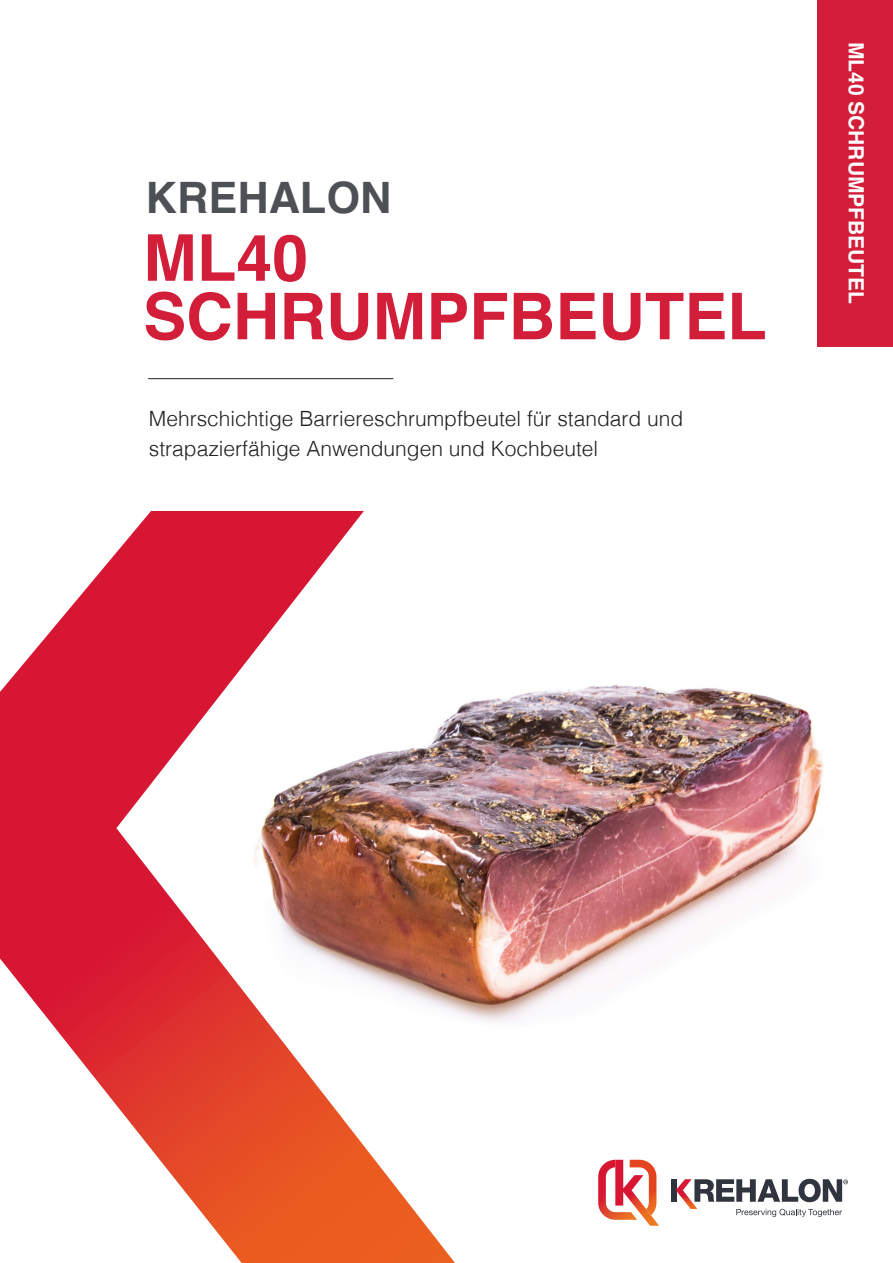
<style>
.page{position:relative;width:893px;height:1263px;background:#fff}
.page>*{position:absolute;margin:0;border:0;box-sizing:border-box;transform-origin:0 0}
.t1{font:700 64.5px/58.5px "Helvetica";color:#d31e39}
.t2{font:700 43.35px "Helvetica";color:#4d5156}
.t3{font:300 21px/30px "Helvetica";color:#231f20}
.t4{font:700 21px "Helvetica";color:#fff}
</style>
<div class="page">
<img style="left:455px;top:685px;width:369px;height:337px">
<svg style="left:0;top:511px;width:455px;height:752px"></svg>
<div style="left:671px;top:1179px;width:6px;height:22px;background:#30343e"></div>
<svg style="left:598px;top:1160px;width:61px;height:66px"></svg>
<svg style="left:676px;top:1179px;width:172px;height:38px"></svg>
<div style="left:817px;top:0;width:76px;height:346px;background:#d31e39"></div>
<hr style="left:148px;top:378px;width:245px;height:1px;background:#231f20">
<h2 class="t2" style="left:146px;top:163px;width:247px">KREHALON</h2>
<h1 class="t1" style="left:143px;top:230px;width:625px">ML40<br>SCHRUMPFBEUTEL</h1>
<p class="t3" style="left:149px;top:402px;width:536px">Mehrschichtige Barriereschrumpfbeutel für standard und strapazierfähige Anwendungen und Kochbeutel</p>
<p class="t4" style="left:873px;top:42px;width:264px;rotate:90deg">ML40 SCHRUMPFBEUTEL</p>
</div>
